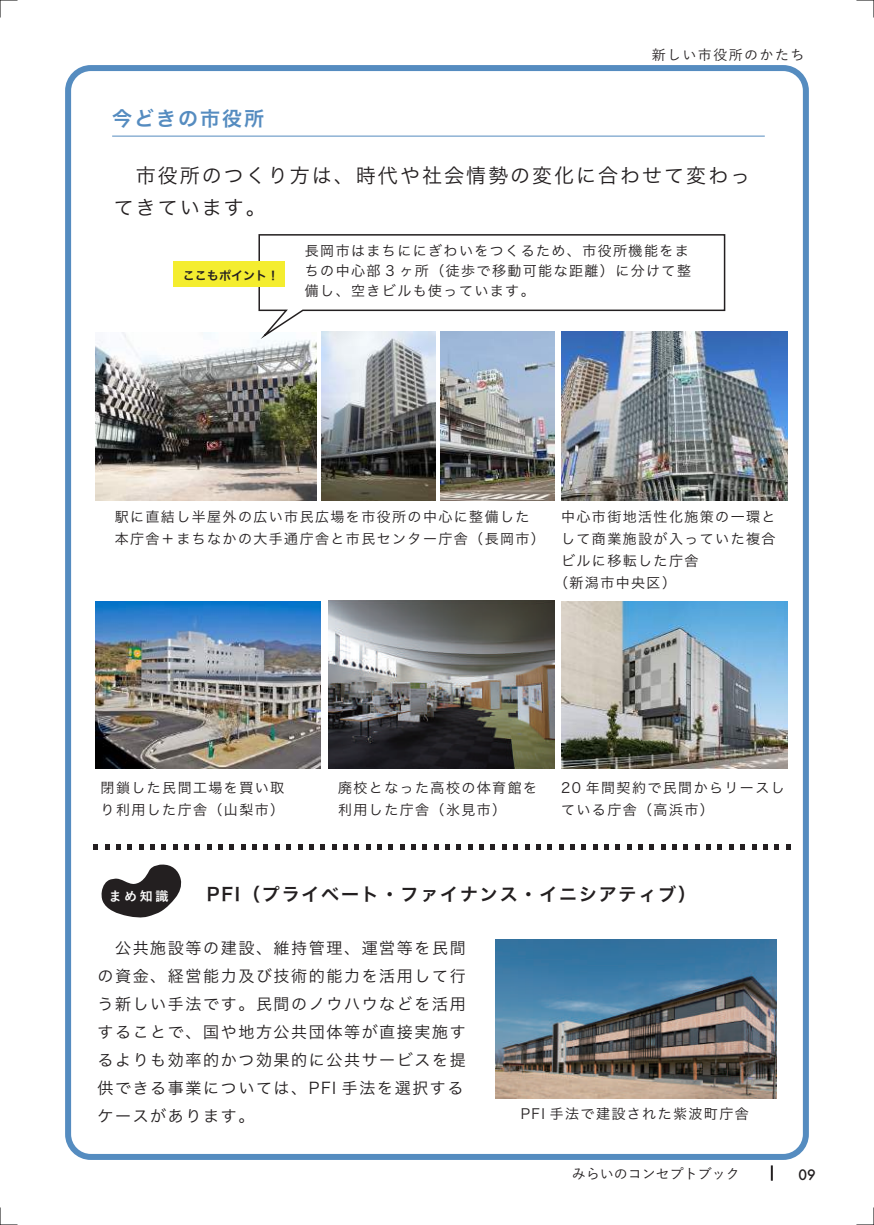
<style>
.page{position:relative;width:874px;height:1225px;background:#fff}
.page>*{position:absolute;margin:0;border:0;box-sizing:border-box;transform-origin:0 0}
.t1{font:20px/32px "Hira Kaku Pro W3";letter-spacing:.1em;color:#231f20}
.t2{font:20px "Hira Kaku Pro N W6";letter-spacing:.1em;color:#558cc0}
.t3{font:18px "Hira Kaku Pro N W6";letter-spacing:.1em;color:#231f20}
.t4{font:16px/28px "Hira Kaku Pro W3";letter-spacing:.1em;color:#231f20}
.t5{font:14px/22px "Hira Kaku Pro W3";letter-spacing:.1em;color:#231f20}
.t6{font:500 14px "Yu Go";color:#231f20}
.t7{font:500 14px "Yu Go";letter-spacing:.1em;color:#231f20}
.t8{font:500 14px "Futura";color:#231f20}
.t9{font:700 13px "Yu Go";color:#fff}
.t10{font:12px "Hira Kaku Pro N W6";color:#231f20}
</style>
<div class="page">
<svg style="left:770px;top:1165px;width:2px;height:15px"></svg>
<svg style="left:0;top:1207px;width:18px;height:18px"></svg>
<svg style="left:0;top:0;width:18px;height:18px"></svg>
<svg style="left:856px;top:0;width:17px;height:1px"></svg>
<svg style="left:856px;top:1224px;width:17px;height:1px"></svg>
<div style="left:65px;top:65px;width:743px;height:1095px;border:6px solid #558cc0;border-radius:23px"></div>
<img style="left:96px;top:601px;width:224px;height:167px">
<img style="left:561px;top:601px;width:226px;height:167px">
<img style="left:328px;top:600px;width:225px;height:168px">
<img style="left:495px;top:939px;width:281px;height:159px">
<img style="left:561px;top:331px;width:226px;height:169px">
<img style="left:440px;top:343px;width:113px;height:157px">
<img style="left:321px;top:343px;width:114px;height:157px">
<img style="left:96px;top:332px;width:220px;height:168px">
<svg style="left:256px;top:234px;width:469px;height:109px"></svg>
<svg style="left:101px;top:864px;width:81px;height:54px"></svg>
<svg style="left:93px;top:844px;width:5px;height:6px"></svg>
<svg style="left:105px;top:844px;width:4px;height:6px"></svg>
<svg style="left:116px;top:844px;width:5px;height:6px"></svg>
<svg style="left:127px;top:844px;width:5px;height:6px"></svg>
<svg style="left:139px;top:844px;width:4px;height:6px"></svg>
<svg style="left:150px;top:844px;width:5px;height:6px"></svg>
<svg style="left:161px;top:844px;width:5px;height:6px"></svg>
<svg style="left:173px;top:844px;width:4px;height:6px"></svg>
<svg style="left:184px;top:844px;width:5px;height:6px"></svg>
<svg style="left:195px;top:844px;width:5px;height:6px"></svg>
<svg style="left:207px;top:844px;width:4px;height:6px"></svg>
<svg style="left:218px;top:844px;width:5px;height:6px"></svg>
<svg style="left:229px;top:844px;width:5px;height:6px"></svg>
<svg style="left:241px;top:844px;width:4px;height:6px"></svg>
<svg style="left:252px;top:844px;width:5px;height:6px"></svg>
<svg style="left:263px;top:844px;width:5px;height:6px"></svg>
<svg style="left:275px;top:844px;width:4px;height:6px"></svg>
<svg style="left:286px;top:844px;width:5px;height:6px"></svg>
<svg style="left:298px;top:844px;width:4px;height:6px"></svg>
<svg style="left:309px;top:844px;width:4px;height:6px"></svg>
<svg style="left:320px;top:844px;width:5px;height:6px"></svg>
<svg style="left:332px;top:844px;width:4px;height:6px"></svg>
<svg style="left:343px;top:844px;width:4px;height:6px"></svg>
<svg style="left:354px;top:844px;width:5px;height:6px"></svg>
<svg style="left:366px;top:844px;width:4px;height:6px"></svg>
<svg style="left:377px;top:844px;width:4px;height:6px"></svg>
<svg style="left:388px;top:844px;width:5px;height:6px"></svg>
<svg style="left:400px;top:844px;width:4px;height:6px"></svg>
<svg style="left:411px;top:844px;width:4px;height:6px"></svg>
<svg style="left:422px;top:844px;width:5px;height:6px"></svg>
<svg style="left:434px;top:844px;width:4px;height:6px"></svg>
<svg style="left:445px;top:844px;width:4px;height:6px"></svg>
<svg style="left:456px;top:844px;width:5px;height:6px"></svg>
<svg style="left:468px;top:844px;width:4px;height:6px"></svg>
<svg style="left:479px;top:844px;width:4px;height:6px"></svg>
<svg style="left:490px;top:844px;width:5px;height:6px"></svg>
<svg style="left:502px;top:844px;width:4px;height:6px"></svg>
<svg style="left:513px;top:844px;width:4px;height:6px"></svg>
<svg style="left:525px;top:844px;width:4px;height:6px"></svg>
<svg style="left:536px;top:844px;width:4px;height:6px"></svg>
<svg style="left:547px;top:844px;width:4px;height:6px"></svg>
<svg style="left:559px;top:844px;width:4px;height:6px"></svg>
<svg style="left:570px;top:844px;width:4px;height:6px"></svg>
<svg style="left:581px;top:844px;width:4px;height:6px"></svg>
<svg style="left:593px;top:844px;width:4px;height:6px"></svg>
<svg style="left:604px;top:844px;width:4px;height:6px"></svg>
<svg style="left:615px;top:844px;width:4px;height:6px"></svg>
<svg style="left:627px;top:844px;width:4px;height:6px"></svg>
<svg style="left:638px;top:844px;width:4px;height:6px"></svg>
<svg style="left:649px;top:844px;width:4px;height:6px"></svg>
<svg style="left:661px;top:844px;width:4px;height:6px"></svg>
<svg style="left:672px;top:844px;width:4px;height:6px"></svg>
<svg style="left:683px;top:844px;width:4px;height:6px"></svg>
<svg style="left:695px;top:844px;width:4px;height:6px"></svg>
<svg style="left:706px;top:844px;width:4px;height:6px"></svg>
<svg style="left:717px;top:844px;width:4px;height:6px"></svg>
<svg style="left:729px;top:844px;width:4px;height:6px"></svg>
<svg style="left:740px;top:844px;width:4px;height:6px"></svg>
<svg style="left:752px;top:844px;width:4px;height:6px"></svg>
<svg style="left:763px;top:844px;width:4px;height:6px"></svg>
<svg style="left:774px;top:844px;width:4px;height:6px"></svg>
<svg style="left:786px;top:844px;width:4px;height:6px"></svg>
<div style="left:173px;top:262px;width:111px;height:25px;background:#f4ed2f"></div>
<hr style="left:112px;top:136px;width:652px;height:1px;background:#558cc0">
<h1 class="t2" style="left:112px;top:101px;width:153px">今どきの市役所</h1>
<p class="t7" style="left:651px;top:41px;width:154px">新しい市役所のかたち</p>
<h1 class="t1" style="left:114px;top:158px;width:638px">　市役所のつくり方は、時代や社会情勢の変化に合わせて変わってきています。</h1>
<p class="t5" style="left:305px;top:239px;width:387px;line-height:20px">長岡市はまちににぎわいをつくるため、市役所機能をまちの中心部 3 ヶ所（徒歩で移動可能な距離）に分けて整備し、空きビルも使っています。</p>
<p class="t10" style="left:183px;top:264px;width:97px">ここもポイント！</p>
<p class="t5" style="left:115px;top:504px;width:431px">駅に直結し半屋外の広い市民広場を市役所の中心に整備した本庁舎＋まちなかの大手通庁舎と市民センター庁舎（長岡市）</p>
<p class="t5" style="left:561px;top:505px;width:216px">中心市街地活性化施策の一環と</p>
<p class="t5" style="left:561px;top:527px;width:216px">して商業施設が入っていた複合</p>
<p class="t5" style="left:561px;top:549px;width:139px">ビルに移転した庁舎</p>
<p class="t5" style="left:554px;top:571px;width:123px">（新潟市中央区）</p>
<p class="t5" style="left:101px;top:776px;width:185px">閉鎖した民間工場を買い取り利用した庁舎（山梨市）</p>
<p class="t5" style="left:338px;top:776px;width:200px">廃校となった高校の体育館を利用した庁舎（氷見市）</p>
<p class="t5" style="left:561px;top:776px;width:225px">20 年間契約で民間からリースしている庁舎（高浜市）</p>
<p class="t3" style="left:207px;top:878px;width:490px">PFI（プライベート・ファイナンス・イニシアティブ）</p>
<p class="t4" style="left:97px;top:932px;width:370px">　公共施設等の建設、維持管理、運営等を民間の資金、経営能力及び技術的能力を活用して行う新しい手法です。民間のノウハウなどを活用することで、国や地方公共団体等が直接実施するよりも効率的かつ効果的に公共サービスを提供できる事業については、PFI 手法を選択するケースがあります。</p>
<p class="t9" style="left:109px;top:889px;width:61px">まめ知識</p>
<p class="t5" style="left:520px;top:1101px;width:229px">PFI 手法で建設された紫波町庁舎</p>
<p class="t6" style="left:571px;top:1161px;width:169px">みらいのコンセプトブック</p>
<p class="t8" style="left:798px;top:1165px;width:19px">09</p>
</div>
